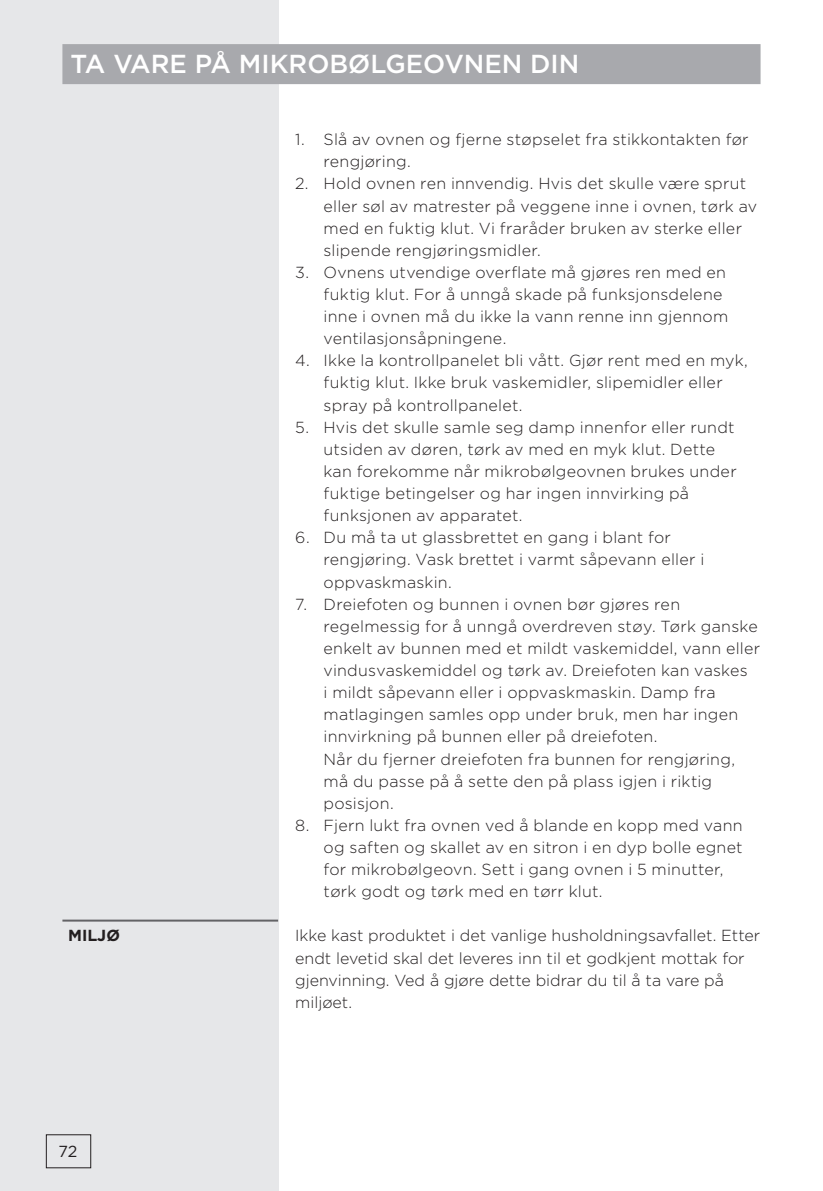
<style>
.page{position:relative;width:823px;height:1191px;background:#fff}
.page>*{position:absolute;margin:0;border:0;box-sizing:border-box;transform-origin:0 0}
.naslov_1{font:500 26px "Gotham";color:#fff}
.seznam_stevilke{font:300 16px/22.2px "Gotham";letter-spacing:.015em;color:#231f20}
.besedilo{font:300 16px/22.2px "Gotham";color:#231f20}
.naslov_2a{font:700 16px "Gotham";color:#231f20}
.t1{font:16px "Gotham";color:#231f20}
</style>
<div class="page">
<div style="left:0;top:0;width:278px;height:1191px;background:#e6e7e9"></div>
<hr style="left:62px;top:919px;width:216px;height:2px;background:#636366">
<div style="left:62px;top:44px;width:698px;height:40px;background:#a8a9ad"></div>
<div style="left:46px;top:1134px;width:45px;height:34px;border:1px solid #231f20"></div>
<p class="naslov_1" style="left:70px;top:47px;width:510px">TA VARE PÅ MIKROBØLGEOVNEN DIN</p>
<p class="naslov_2a" style="left:68px;top:925px;width:53px">MILJØ</p>
<p class="t1" style="left:59px;top:1140px;width:20px">72</p>
<p class="seznam_stevilke" style="left:323px;top:128px;width:426px;text-indent:-28px">1. Slå av ovnen og fjerne støpselet fra stikkontakten før rengjøring.</p>
<p class="seznam_stevilke" style="left:323px;top:172px;width:435px;text-indent:-28px">2. Hold ovnen ren innvendig. Hvis det skulle være sprut eller søl av matrester på veggene inne i ovnen, tørk av med en fuktig klut. Vi fraråder bruken av sterke eller slipende rengjøringsmidler.</p>
<p class="seznam_stevilke" style="left:323px;top:261px;width:406px;text-indent:-28px">3. Ovnens utvendige overflate må gjøres ren med en fuktig klut. For å unngå skade på funksjonsdelene inne i ovnen må du ikke la vann renne inn gjennom ventilasjonsåpningene.</p>
<p class="seznam_stevilke" style="left:323px;top:349px;width:425px;text-indent:-28px">4. Ikke la kontrollpanelet bli vått. Gjør rent med en myk, fuktig klut. Ikke bruk vaskemidler, slipemidler eller spray på kontrollpanelet.</p>
<p class="seznam_stevilke" style="left:323px;top:415px;width:414px;text-indent:-28px">5. Hvis det skulle samle seg damp innenfor eller rundt utsiden av døren, tørk av med en myk klut. Dette kan forekomme når mikrobølgeovnen brukes under fuktige betingelser og har ingen innvirking på funksjonen av apparatet.</p>
<p class="seznam_stevilke" style="left:323px;top:526px;width:382px;text-indent:-28px">6. Du må ta ut glassbrettet en gang i blant for rengjøring. Vask brettet i varmt såpevann eller i oppvaskmaskin.</p>
<p class="seznam_stevilke" style="left:323px;top:592px;width:438px;text-indent:-28px">7. Dreiefoten og bunnen i ovnen bør gjøres ren regelmessig for å unngå overdreven støy. Tørk ganske enkelt av bunnen med et mildt vaskemiddel, vann eller vindusvaskemiddel og tørk av. Dreiefoten kan vaskes<br>i mildt såpevann eller i oppvaskmaskin. Damp fra matlagingen samles opp under bruk, men har ingen innvirkning på bunnen eller på dreiefoten.</p>
<p class="seznam_stevilke" style="left:323px;top:747px;width:413px">Når du fjerner dreiefoten fra bunnen for rengjøring, må du passe på å sette den på plass igjen i riktig posisjon.</p>
<p class="seznam_stevilke" style="left:323px;top:813px;width:420px;text-indent:-28px">8. Fjern lukt fra ovnen ved å blande en kopp med vann og saften og skallet av en sitron i en dyp bolle egnet for mikrobølgeovn. Sett i gang ovnen i 5 minutter, tørk godt og tørk med en tørr klut.</p>
<p class="besedilo" style="left:295px;top:924px;width:466px">Ikke kast produktet i det vanlige husholdningsavfallet. Etter endt levetid skal det leveres inn til et godkjent mottak for gjenvinning. Ved å gjøre dette bidrar du til å ta vare på miljøet.</p>
</div>
